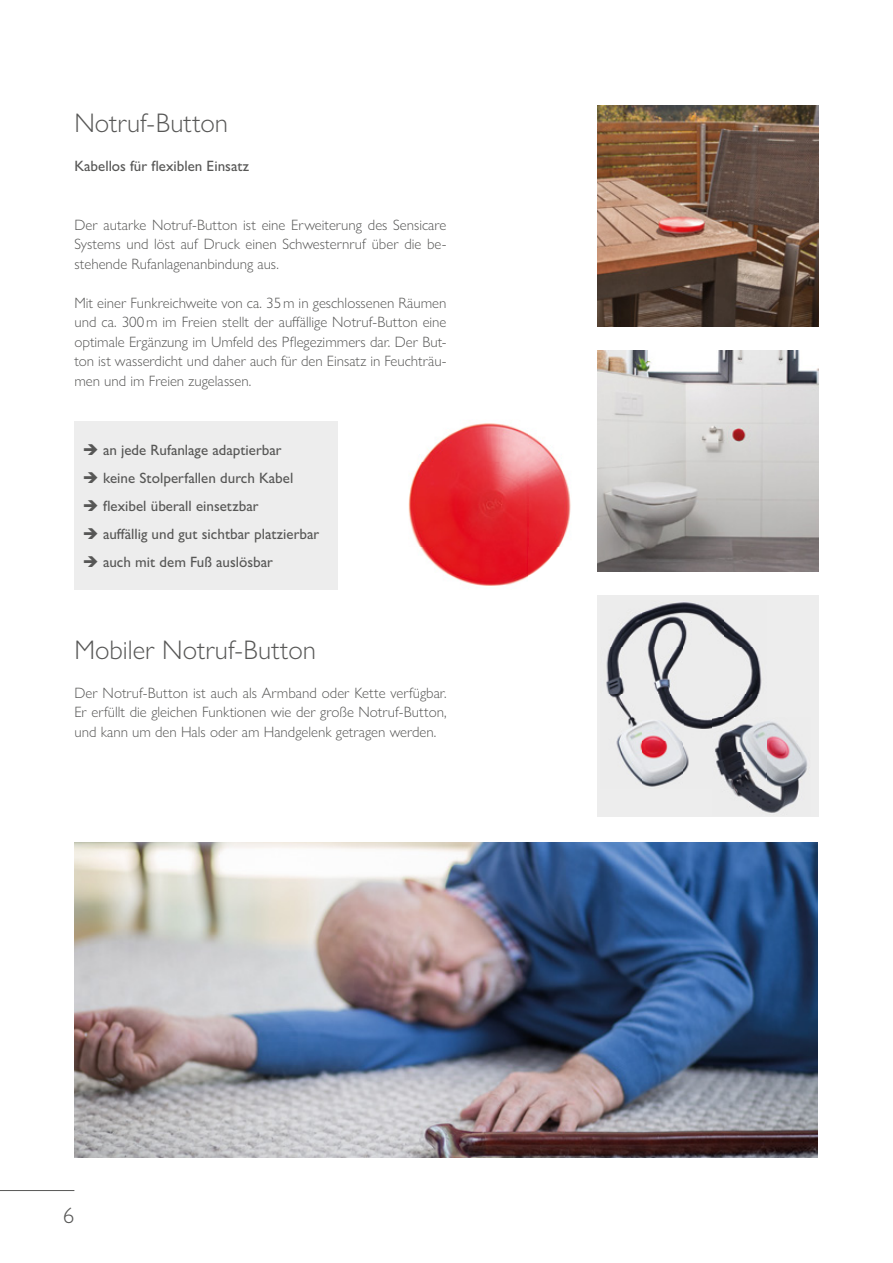
<style>
.page{position:relative;width:893px;height:1263px;background:#fff}
.page>*{position:absolute;margin:0;border:0;box-sizing:border-box;transform-origin:0 0}
.t1{font:300 27px "Gill Sans Nova";color:#575756}
.t2{font:300 22.5px "Gill Sans Nova";color:#575756}
.t3{font:300 15px/19.5px "Gill Sans Nova";color:#575756;text-align:justify}
.t4{font:500 15px "Gill Sans Nova";color:#575756}
</style>
<div class="page">
<img style="left:408px;top:423px;width:163px;height:163px">
<img style="left:597px;top:105px;width:222px;height:221px">
<img style="left:597px;top:350px;width:222px;height:221px">
<div style="left:597px;top:595px;width:222px;height:221px;background:#ededed"></div>
<img style="left:74px;top:842px;width:744px;height:316px">
<img style="left:766px;top:721px;width:42px;height:45px">
<img style="left:730px;top:788px;width:31px;height:21px">
<img style="left:761px;top:766px;width:46px;height:47px">
<img style="left:606px;top:602px;width:156px;height:92px">
<img style="left:609px;top:694px;width:116px;height:47px">
<img style="left:725px;top:694px;width:34px;height:24px">
<img style="left:616px;top:741px;width:73px;height:46px">
<img style="left:712px;top:718px;width:54px;height:70px">
<hr style="left:0;top:1190px;width:74px;height:1px;background:#575756">
<div style="left:74px;top:421px;width:264px;height:168px;background:#ededed"></div>
<h1 class="t1" style="left:74px;top:106px;width:155px">Notruf-Button</h1>
<p class="t4" style="left:74px;top:157px;width:176px">Kabellos für flexiblen Einsatz</p>
<p class="t3" style="left:74px;top:215px;width:374px">Der autarke Notruf-Button ist eine Erweiterung des Sensicare Systems und löst auf Druck einen Schwesternruf über die be&shy;stehende Rufanlagenanbindung aus.</p>
<p class="t3" style="left:74px;top:293px;width:374px">Mit einer Funkreichweite von ca. 35 m in geschlossenen Räumen und ca. 300 m im Freien stellt der auffällige Notruf-Button eine optimale Ergänzung im Umfeld des Pflegezimmers dar. Der But&shy;ton ist wasserdicht und daher auch für den Einsatz in Feuchträu&shy;men und im Freien zugelassen.</p>
<p class="t4" style="left:83px;top:441px;width:200px">➔ an jede Rufanlage adaptierbar</p>
<p class="t4" style="left:83px;top:469px;width:212px">➔ keine Stolperfallen durch Kabel</p>
<p class="t4" style="left:83px;top:497px;width:177px">➔ flexibel überall einsetzbar</p>
<p class="t4" style="left:83px;top:525px;width:238px">➔ auffällig und gut sichtbar platzierbar</p>
<p class="t4" style="left:83px;top:553px;width:192px">➔ auch mit dem Fuß auslösbar</p>
<h1 class="t1" style="left:74px;top:633px;width:243px">Mobiler Notruf-Button</h1>
<p class="t3" style="left:74px;top:683px;width:374px">Der Notruf-Button ist auch als Armband oder Kette verfügbar.<br>Er erfüllt die gleichen Funktionen wie der große Notruf-Button, und kann um den Hals oder am Handgelenk getragen werden.</p>
<h2 class="t2" style="left:63px;top:1201px;width:13px">6</h2>
</div>
